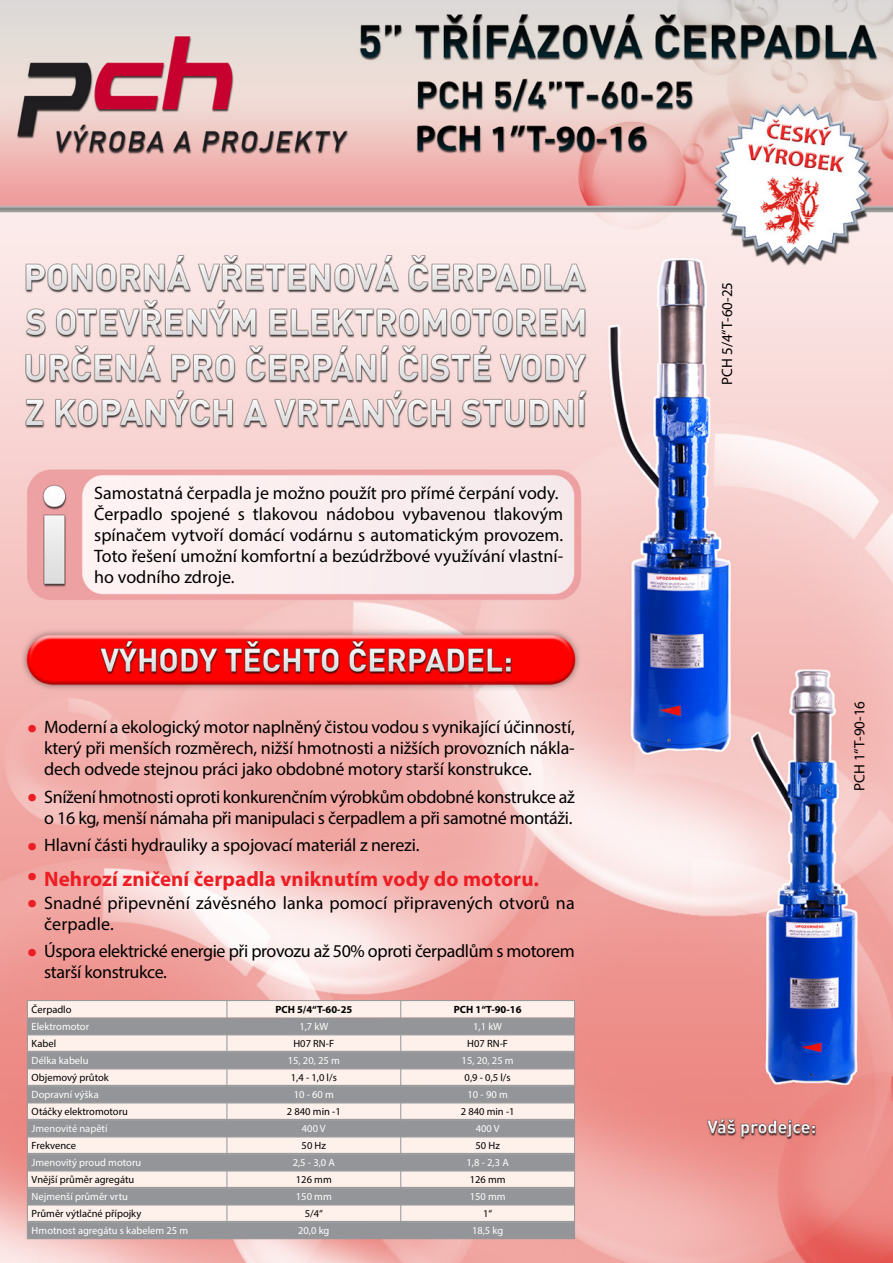
<style>
.page{position:relative;width:893px;height:1263px;background:#fff}
.page>*{position:absolute;margin:0;border:0;box-sizing:border-box;transform-origin:0 0}
.t1{font:700 21px "Myriad Pro";letter-spacing:.005em;color:#ed1d24}
.t2{font:18px/21px "Myriad Pro";letter-spacing:-.01em;color:#000;text-align:justify}
.t3{font:15px "Myriad Pro";color:#000}
.t4{font:10.5px "Myriad Pro";color:#fff}
.t5{font:10.5px "Myriad Pro";color:#000}
.t6{font:700 10.5px "Myriad Pro";color:#000}
.t7{font:10.5px "Myriad Pro";color:#fbfbfb}
.s1{font-size:36px;color:#ed1d24}
.s2{font-weight:400;font-size:36px}
</style>
<div class="page">
<img style="left:0;top:0;width:893px;height:1263px">
<div style="left:28px;top:1001px;width:546px;height:16px;background:#fef1eb"></div>
<svg style="left:28px;top:1017px;width:546px;height:221px;background:#c3bebd"></svg>
<hr style="left:28px;top:1034px;width:199px;height:1px;background:#939598">
<hr style="left:28px;top:1035px;width:199px;height:1px;background:#939598">
<hr style="left:227px;top:1034px;width:174px;height:1px;background:#939598">
<hr style="left:227px;top:1035px;width:174px;height:1px;background:#939598">
<hr style="left:401px;top:1034px;width:173px;height:1px;background:#939598">
<hr style="left:401px;top:1035px;width:173px;height:1px;background:#939598">
<hr style="left:28px;top:1051px;width:199px;height:1px;background:#939598">
<hr style="left:28px;top:1052px;width:199px;height:1px;background:#939598">
<hr style="left:227px;top:1051px;width:174px;height:1px;background:#939598">
<hr style="left:227px;top:1052px;width:174px;height:1px;background:#939598">
<hr style="left:401px;top:1051px;width:173px;height:1px;background:#939598">
<hr style="left:401px;top:1052px;width:173px;height:1px;background:#939598">
<hr style="left:28px;top:1068px;width:199px;height:1px;background:#939598">
<hr style="left:28px;top:1069px;width:199px;height:1px;background:#939598">
<hr style="left:227px;top:1068px;width:174px;height:1px;background:#939598">
<hr style="left:227px;top:1069px;width:174px;height:1px;background:#939598">
<hr style="left:401px;top:1068px;width:173px;height:1px;background:#939598">
<hr style="left:401px;top:1069px;width:173px;height:1px;background:#939598">
<hr style="left:28px;top:1085px;width:199px;height:1px;background:#939598">
<hr style="left:28px;top:1086px;width:199px;height:1px;background:#939598">
<hr style="left:227px;top:1085px;width:174px;height:1px;background:#939598">
<hr style="left:227px;top:1086px;width:174px;height:1px;background:#939598">
<hr style="left:401px;top:1085px;width:173px;height:1px;background:#939598">
<hr style="left:401px;top:1086px;width:173px;height:1px;background:#939598">
<hr style="left:28px;top:1102px;width:199px;height:1px;background:#939598">
<hr style="left:28px;top:1103px;width:199px;height:1px;background:#939598">
<hr style="left:227px;top:1102px;width:174px;height:1px;background:#939598">
<hr style="left:227px;top:1103px;width:174px;height:1px;background:#939598">
<hr style="left:401px;top:1102px;width:173px;height:1px;background:#939598">
<hr style="left:401px;top:1103px;width:173px;height:1px;background:#939598">
<hr style="left:28px;top:1119px;width:199px;height:1px;background:#939598">
<hr style="left:28px;top:1120px;width:199px;height:1px;background:#939598">
<hr style="left:227px;top:1119px;width:174px;height:1px;background:#939598">
<hr style="left:227px;top:1120px;width:174px;height:1px;background:#939598">
<hr style="left:401px;top:1119px;width:173px;height:1px;background:#939598">
<hr style="left:401px;top:1120px;width:173px;height:1px;background:#939598">
<hr style="left:28px;top:1136px;width:199px;height:1px;background:#939598">
<hr style="left:28px;top:1137px;width:199px;height:1px;background:#939598">
<hr style="left:227px;top:1136px;width:174px;height:1px;background:#939598">
<hr style="left:227px;top:1137px;width:174px;height:1px;background:#939598">
<hr style="left:401px;top:1136px;width:173px;height:1px;background:#939598">
<hr style="left:401px;top:1137px;width:173px;height:1px;background:#939598">
<hr style="left:28px;top:1153px;width:199px;height:1px;background:#939598">
<hr style="left:28px;top:1154px;width:199px;height:1px;background:#939598">
<hr style="left:227px;top:1153px;width:174px;height:1px;background:#939598">
<hr style="left:227px;top:1154px;width:174px;height:1px;background:#939598">
<hr style="left:401px;top:1153px;width:173px;height:1px;background:#939598">
<hr style="left:401px;top:1154px;width:173px;height:1px;background:#939598">
<hr style="left:28px;top:1170px;width:199px;height:1px;background:#939598">
<hr style="left:28px;top:1171px;width:199px;height:1px;background:#939598">
<hr style="left:227px;top:1170px;width:174px;height:1px;background:#939598">
<hr style="left:227px;top:1171px;width:174px;height:1px;background:#939598">
<hr style="left:401px;top:1170px;width:173px;height:1px;background:#939598">
<hr style="left:401px;top:1171px;width:173px;height:1px;background:#939598">
<hr style="left:28px;top:1187px;width:199px;height:1px;background:#939598">
<hr style="left:28px;top:1188px;width:199px;height:1px;background:#939598">
<hr style="left:227px;top:1187px;width:174px;height:1px;background:#939598">
<hr style="left:227px;top:1188px;width:174px;height:1px;background:#939598">
<hr style="left:401px;top:1187px;width:173px;height:1px;background:#939598">
<hr style="left:401px;top:1188px;width:173px;height:1px;background:#939598">
<hr style="left:28px;top:1204px;width:199px;height:1px;background:#939598">
<hr style="left:28px;top:1205px;width:199px;height:1px;background:#939598">
<hr style="left:227px;top:1204px;width:174px;height:1px;background:#939598">
<hr style="left:227px;top:1205px;width:174px;height:1px;background:#939598">
<hr style="left:401px;top:1204px;width:173px;height:1px;background:#939598">
<hr style="left:401px;top:1205px;width:173px;height:1px;background:#939598">
<hr style="left:28px;top:1221px;width:199px;height:1px;background:#939598">
<hr style="left:28px;top:1222px;width:199px;height:1px;background:#939598">
<hr style="left:227px;top:1221px;width:174px;height:1px;background:#939598">
<hr style="left:227px;top:1222px;width:174px;height:1px;background:#939598">
<hr style="left:401px;top:1221px;width:173px;height:1px;background:#939598">
<hr style="left:401px;top:1222px;width:173px;height:1px;background:#939598">
<hr style="left:27px;top:1238px;width:200px;height:1px;background:#939598">
<hr style="left:227px;top:1238px;width:174px;height:1px;background:#939598">
<hr style="left:401px;top:1238px;width:174px;height:1px;background:#939598">
<hr style="left:27px;top:1000px;width:200px;height:1px;background:#939598">
<svg style="left:27px;top:1001px;width:1px;height:237px"></svg>
<hr style="left:227px;top:1000px;width:174px;height:1px;background:#939598">
<svg style="left:227px;top:1001px;width:1px;height:237px"></svg>
<hr style="left:401px;top:1000px;width:174px;height:1px;background:#939598">
<svg style="left:400px;top:1001px;width:1px;height:237px"></svg>
<svg style="left:574px;top:1001px;width:1px;height:237px"></svg>
<p class="t2" style="left:94px;top:482px;width:466px">Samostatná čerpadla je možno použít pro přímé čerpání vody.</p>
<p class="t2" style="left:94px;top:503px;width:470px">Čerpadlo spojené s tlakovou nádobou vybavenou tlakovým spínačem vytvoří domácí vodárnu s automatickým provozem.<br>Toto řešení umožní komfortní a bezúdržbové využívání vlastní&shy;ho vodního zdroje.</p>
<p class="t2" style="left:44px;top:716px;width:532px;text-indent:-17px"><span class="s1">•</span> Moderní a ekologický motor naplněný čistou vodou s vynikající účinností, který při menších rozměrech, nižší hmotnosti a nižších provozních nákla&shy;dech odvede stejnou práci jako obdobné motory starší konstrukce.</p>
<p class="t2" style="left:27px;top:786px;width:549px;text-align:right"><span class="s1">•</span> Snížení hmotnosti oproti konkurenčním výrobkům obdobné konstrukce až o 16 kg, menší námaha při manipulaci s čerpadlem a při samotné montáži.</p>
<p class="t2" style="left:27px;top:834px;width:394px"><span class="s1">•</span> Hlavní části hydrauliky a spojovací materiál z nerezi.</p>
<p class="t1" style="left:27px;top:865px;width:513px"><span class="s2">•</span> Nehrozí zničení čerpadla vniknutím vody do motoru.</p>
<p class="t2" style="left:44px;top:892px;width:532px;text-indent:-17px"><span class="s1">•</span> Snadné připevnění závěsného lanka pomocí připravených otvorů na čerpadle.</p>
<p class="t2" style="left:44px;top:940px;width:532px;text-indent:-17px"><span class="s1">•</span> Úspora elektrické energie při provozu až 50% oproti čerpadlům s motorem starší konstrukce.</p>
<p class="t5" style="left:32px;top:1003px;width:41px">Čerpadlo</p>
<p class="t6" style="left:275px;top:1003px;width:78px">PCH 5/4“T-60-25</p>
<p class="t6" style="left:454px;top:1003px;width:69px">PCH 1“T-90-16</p>
<p class="t4" style="left:32px;top:1020px;width:59px">Elektromotor</p>
<p class="t4" style="left:299px;top:1020px;width:30px">1,7 kW</p>
<p class="t4" style="left:473px;top:1020px;width:30px">1,1 kW</p>
<p class="t5" style="left:32px;top:1037px;width:26px">Kabel</p>
<p class="t5" style="left:293px;top:1037px;width:42px">H07 RN-F</p>
<p class="t5" style="left:467px;top:1037px;width:42px">H07 RN-F</p>
<p class="t4" style="left:32px;top:1054px;width:58px">Délka kabelu</p>
<p class="t4" style="left:288px;top:1054px;width:54px">15, 20, 25 m</p>
<p class="t4" style="left:462px;top:1054px;width:54px">15, 20, 25 m</p>
<p class="t5" style="left:32px;top:1071px;width:79px">Objemový průtok</p>
<p class="t5" style="left:291px;top:1071px;width:48px">1,4 - 1,0 l/s</p>
<p class="t5" style="left:465px;top:1071px;width:48px">0,9 - 0,5 l/s</p>
<p class="t4" style="left:32px;top:1088px;width:69px">Dopravní výška</p>
<p class="t4" style="left:294px;top:1088px;width:42px">10 - 60 m</p>
<p class="t4" style="left:468px;top:1088px;width:42px">10 - 90 m</p>
<p class="t5" style="left:32px;top:1105px;width:98px">Otáčky elektromotoru</p>
<p class="t5" style="left:287px;top:1105px;width:55px">2 840 min -1</p>
<p class="t5" style="left:461px;top:1105px;width:55px">2 840 min -1</p>
<p class="t7" style="left:32px;top:1122px;width:77px">Jmenovité napětí</p>
<p class="t7" style="left:302px;top:1122px;width:25px">400 V</p>
<p class="t7" style="left:476px;top:1122px;width:25px">400 V</p>
<p class="t5" style="left:32px;top:1139px;width:46px">Frekvence</p>
<p class="t5" style="left:302px;top:1139px;width:26px">50 Hz</p>
<p class="t5" style="left:475px;top:1139px;width:26px">50 Hz</p>
<p class="t4" style="left:32px;top:1156px;width:111px">Jmenovitý proud motoru</p>
<p class="t4" style="left:293px;top:1156px;width:44px">2,5 - 3,0 A</p>
<p class="t4" style="left:467px;top:1156px;width:44px">1,8 - 2,3 A</p>
<p class="t5" style="left:32px;top:1173px;width:104px">Vnější průměr agregátu</p>
<p class="t5" style="left:296px;top:1173px;width:37px">126 mm</p>
<p class="t5" style="left:470px;top:1173px;width:37px">126 mm</p>
<p class="t4" style="left:32px;top:1190px;width:98px">Nejmenší průměr vrtu</p>
<p class="t4" style="left:296px;top:1190px;width:37px">150 mm</p>
<p class="t4" style="left:470px;top:1190px;width:37px">150 mm</p>
<p class="t5" style="left:32px;top:1207px;width:111px">Průměr výtlačné přípojky</p>
<p class="t5" style="left:305px;top:1207px;width:20px">5/4“</p>
<p class="t5" style="left:483px;top:1207px;width:11px">1“</p>
<p class="t4" style="left:32px;top:1224px;width:158px">Hmotnost agregátu s kabelem 25 m</p>
<p class="t4" style="left:298px;top:1224px;width:33px">20,0 kg</p>
<p class="t4" style="left:472px;top:1224px;width:33px">18,5 kg</p>
<p class="t3" style="left:718px;top:385px;width:104px;rotate:-90deg">PCH 5/4“T-60-25</p>
<p class="t3" style="left:850px;top:791px;width:91px;rotate:-90deg">PCH 1“T-90-16</p>
</div>
